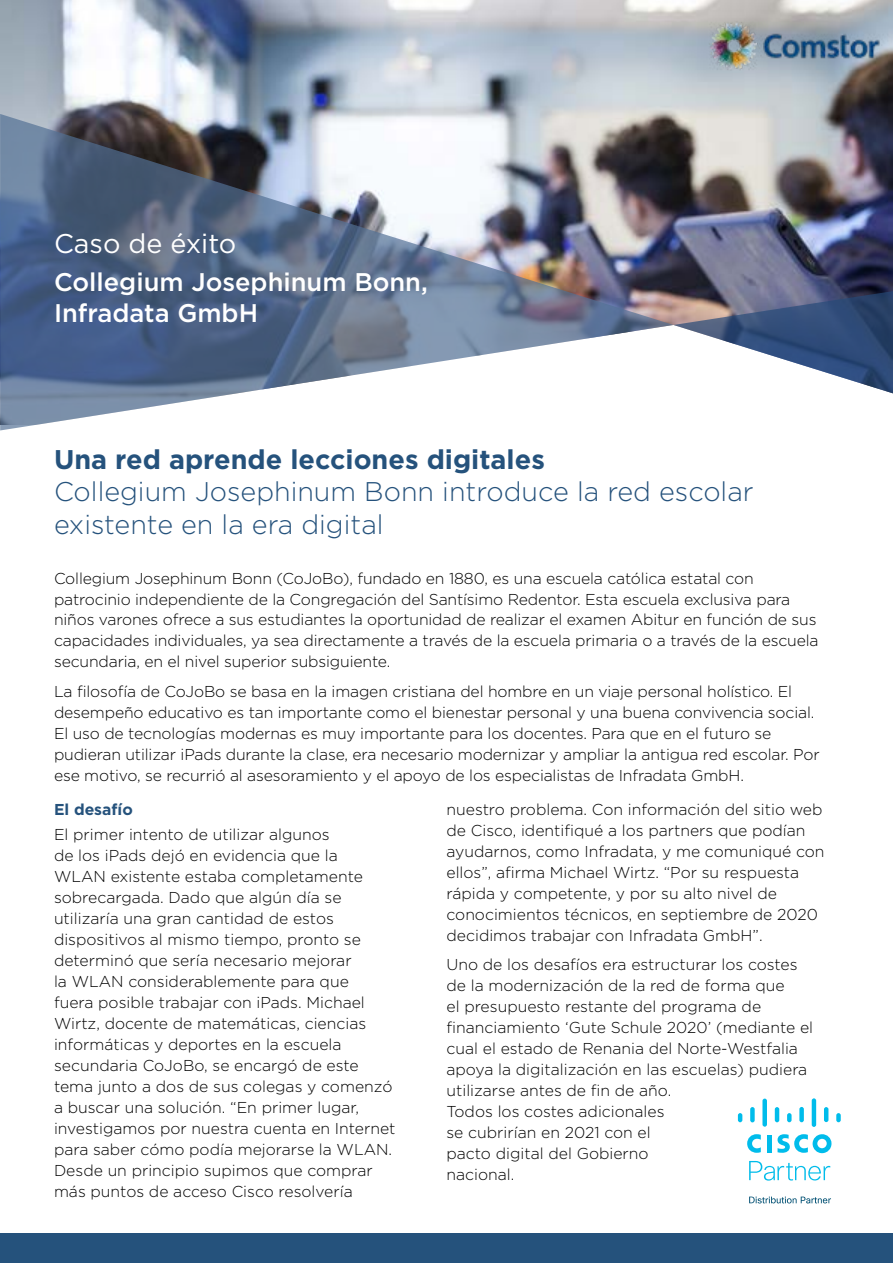
<style>
.page{position:relative;width:893px;height:1263px;background:#fff}
.page>*{position:absolute;margin:0;border:0;box-sizing:border-box;transform-origin:0 0}
.t1{font:300 27px/32.4px "Gotham";color:#25527c}
.t2{font:700 27px "Gotham";color:#25527c}
.t3{font:27px "Gotham";color:#fff}
.t4{font:500 25.5px/30.6px "Gotham";color:#fff}
.t5{font:300 15.75px/21px "Gotham";color:#000}
.t6{font:700 15.75px "Gotham";color:#25527c}
</style>
<div class="page">
<img style="left:0;top:0;width:893px;height:290px">
<img style="left:0;top:114px;width:673px;height:316px">
<svg style="left:673px;top:290px;width:220px;height:104px"></svg>
<div style="left:0;top:1233px;width:893px;height:30px;background:#25527c"></div>
<img style="left:698px;top:11px;width:195px;height:70px">
<svg style="left:749px;top:1161px;width:81px;height:20px"></svg>
<hr style="left:767px;top:1134px;width:4px;height:18px;background:#00bceb">
<svg style="left:747px;top:1134px;width:14px;height:19px"></svg>
<svg style="left:777px;top:1134px;width:55px;height:19px"></svg>
<svg style="left:738px;top:1113px;width:4px;height:9px"></svg>
<svg style="left:750px;top:1107px;width:5px;height:15px"></svg>
<div style="left:762px;top:1098px;width:5px;height:29px;background:#00bceb;border-radius:2px"></div>
<hr style="left:775px;top:1107px;width:4px;height:15px;background:#00bceb;border-radius:2px">
<svg style="left:787px;top:1113px;width:4px;height:9px"></svg>
<div style="left:799px;top:1107px;width:5px;height:15px;background:#00bceb;border-radius:2px"></div>
<svg style="left:812px;top:1098px;width:4px;height:29px"></svg>
<hr style="left:824px;top:1107px;width:4px;height:15px;background:#00bceb;border-radius:2px">
<div style="left:836px;top:1113px;width:5px;height:9px;background:#00bceb;border-radius:2px"></div>
<svg style="left:749px;top:1196px;width:82px;height:7px"></svg>
<h1 class="t3" style="left:54px;top:226px;width:184px">Caso de éxito</h1>
<h2 class="t4" style="left:54px;top:266px;width:375px">Collegium Josephinum Bonn,<br>Infradata GmbH</h2>
<h1 class="t2" style="left:54px;top:441px;width:492px">Una red aprende lecciones digitales</h1>
<h1 class="t1" style="left:54px;top:475px;width:701px">Collegium Josephinum Bonn introduce la red escolar existente en la era digital</h1>
<p class="t5" style="left:54px;top:567px;width:766px">Collegium Josephinum Bonn (CoJoBo), fundado en 1880, es una escuela católica estatal con patrocinio independiente de la Congregación del Santísimo Redentor. Esta escuela exclusiva para niños varones ofrece a sus estudiantes la oportunidad de realizar el examen Abitur en función de sus capacidades individuales, ya sea directamente a través de la escuela primaria o a través de la escuela secundaria, en el nivel superior subsiguiente.</p>
<p class="t5" style="left:54px;top:680px;width:767px">La filosofía de CoJoBo se basa en la imagen cristiana del hombre en un viaje personal holístico. El desempeño educativo es tan importante como el bienestar personal y una buena convivencia social.<br>El uso de tecnologías modernas es muy importante para los docentes. Para que en el futuro se pudieran utilizar iPads durante la clase, era necesario modernizar y ampliar la antigua red escolar. Por ese motivo, se recurrió al asesoramiento y el apoyo de los especialistas de Infradata GmbH.</p>
<p class="t6" style="left:54px;top:799px;width:80px">El desafío</p>
<p class="t5" style="left:54px;top:824px;width:343px">El primer intento de utilizar algunos<br>de los iPads dejó en evidencia que la<br>WLAN existente estaba completamente sobrecargada. Dado que algún día se utilizaría una gran cantidad de estos dispositivos al mismo tiempo, pronto se determinó que sería necesario mejorar<br>la WLAN considerablemente para que<br>fuera posible trabajar con iPads. Michael Wirtz, docente de matemáticas, ciencias informáticas y deportes en la escuela secundaria CoJoBo, se encargó de este tema junto a dos de sus colegas y comenzó a buscar una solución. “En primer lugar, investigamos por nuestra cuenta en Internet para saber cómo podía mejorarse la WLAN.<br>Desde un principio supimos que comprar más puntos de acceso Cisco resolvería</p>
<p class="t5" style="left:446px;top:798px;width:379px">nuestro problema. Con información del sitio web de Cisco, identifiqué a los partners que podían ayudarnos, como Infradata, y me comuniqué con ellos”, afirma Michael Wirtz. “Por su respuesta rápida y competente, y por su alto nivel de conocimientos técnicos, en septiembre de 2020 decidimos trabajar con Infradata GmbH”.</p>
<p class="t5" style="left:446px;top:954px;width:368px">Uno de los desafíos era estructurar los costes de la modernización de la red de forma que<br>el presupuesto restante del programa de financiamiento ‘Gute Schule 2020’ (mediante el cual el estado de Renania del Norte-Westfalia apoya la digitalización en las escuelas) pudiera utilizarse antes de fin de año.<br>Todos los costes adicionales<br>se cubrirían en 2021 con el<br>pacto digital del Gobierno<br>nacional.</p>
</div>
